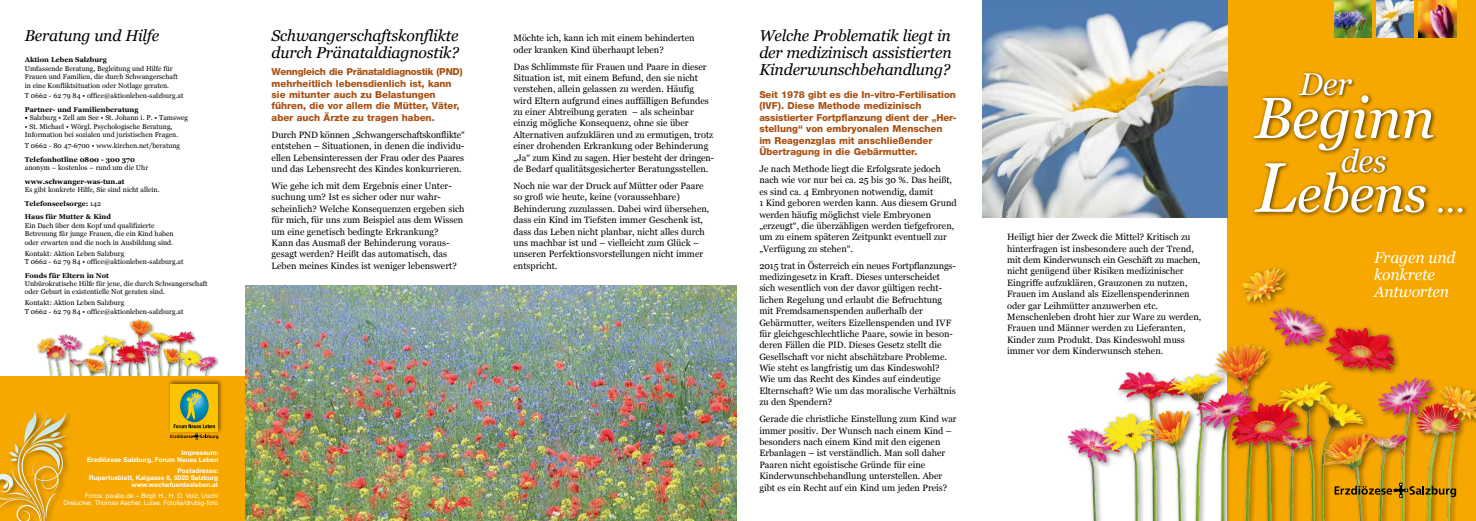
<style>
.page{position:relative;width:1476px;height:521px;background:#fff}
.page>*{position:absolute;margin:0;border:0;box-sizing:border-box;transform-origin:0 0}
.t1{font:italic 57.75px "Georgia";letter-spacing:-.01em;color:#fff}
.t2{font:italic 52.5px "Georgia";letter-spacing:-.01em;color:#fff}
.t3{font:italic 31.5px "Georgia";letter-spacing:-.01em;color:#fff}
.t4{font:italic 15.75px/17.1px "Georgia";letter-spacing:-.01em;color:#000}
.t5{font:italic 15.75px/17.1px "Georgia";letter-spacing:-.01em;color:#fff}
.t6{font:800 9.62px/11.4px "Helvetica Neue";color:#a95012}
.t7{font:9.19px/11.4px "Georgia";color:#000}
.t8{font:7px/8.5px "Georgia";color:#000}
.t9{font:700 7px "Georgia";color:#000}
.t10{font:700 6.56px/7px "Helvetica Neue";color:#fff;text-align:right}
.t11{font:6.56px/7px "Helvetica Neue";color:#fff;text-align:right}
.s1{font-weight:700}
.s2{font-size:70px}
.s3{font-size:36.75px}
</style>
<div class="page">
<div style="left:1228px;top:0;width:248px;height:521px;background:#f7a800"></div>
<img style="left:1067px;top:266px;width:409px;height:255px">
<img style="left:1334px;top:0;width:38px;height:37px">
<img style="left:1377px;top:0;width:37px;height:37px">
<img style="left:1419px;top:0;width:37px;height:37px">
<div style="left:1339px;top:145px;width:51px;height:31px;background:#000;opacity:.75"></div>
<div style="left:1251px;top:160px;width:217px;height:58px;background:#000;opacity:.75"></div>
<div style="left:1296px;top:71px;width:59px;height:28px;background:#000;opacity:.75"></div>
<div style="left:1251px;top:92px;width:188px;height:64px;background:#000;opacity:.75"></div>
<svg style="left:1334px;top:483px;width:122px;height:14px"></svg>
<div style="left:1240px;top:264px;width:52px;height:45px;background:#f7a800"></div>
<img style="left:1230px;top:266px;width:59px;height:45px">
<img style="left:1267px;top:299px;width:64px;height:58px">
<img style="left:1313px;top:318px;width:97px;height:64px">
<img style="left:32px;top:319px;width:192px;height:58px">
<div style="left:0;top:377px;width:246px;height:144px;background:#f7a800"></div>
<div style="left:0;top:408px;width:73px;height:113px;background:#000;opacity:.4"></div>
<svg style="left:0;top:408px;width:66px;height:113px"></svg>
<div style="left:168px;top:379px;width:56px;height:56px;background:#000;opacity:.5"></div>
<div style="left:170px;top:384px;width:48px;height:48px;background:#fcc400"></div>
<svg style="left:170px;top:389px;width:48px;height:50px"></svg>
<img style="left:246px;top:286px;width:491px;height:235px">
<img style="left:982px;top:0;width:246px;height:217px">
<h3 class="t4" style="left:25px;top:27px;width:136px">Beratung und Hilfe</h3>
<p class="t9" style="left:25px;top:55px;width:84px">Aktion Leben Salzburg</p>
<p class="t8" style="left:25px;top:64px;width:154px">Umfassende Beratung, Begleitung und Hilfe für<br>Frauen und Familien, die durch Schwangerschaft in eine Konfliktsituation oder Notlage geraten.</p>
<p class="t8" style="left:25px;top:92px;width:160px">T 0662 - 62 79 84 • office@aktionleben-salzburg.at</p>
<p class="t9" style="left:25px;top:105px;width:115px">Partner- und Familienberatung</p>
<p class="t8" style="left:25px;top:114px;width:165px"><span class="s1">•</span> Salzburg • Zell am See • St. Johann i. P. • Tamsweg</p>
<p class="t8" style="left:25px;top:122px;width:155px">• St. Michael • Wörgl. Psychologische Beratung,<br>Information bei sozialen und juristischen Fragen.</p>
<p class="t8" style="left:25px;top:142px;width:157px">T 0662 - 80 47-6700 • www.kirchen.net/beratung</p>
<p class="t9" style="left:25px;top:155px;width:112px">Telefonhotline 0800 - 300 370</p>
<p class="t8" style="left:25px;top:164px;width:125px">anonym – kostenlos – rund um die Uhr</p>
<p class="t9" style="left:25px;top:177px;width:101px">www.schwanger-was-tun.at</p>
<p class="t8" style="left:25px;top:183px;width:136px;line-height:13.5px">Es gibt konkrete Hilfe, Sie sind nicht allein.<br><span class="s1">Telefonseelsorge:</span> 142<br><span class="s1">Haus für Mutter &amp; Kind</span></p>
<p class="t8" style="left:25px;top:221px;width:150px">Ein Dach über dem Kopf und qualifizierte<br>Betreuung für junge Frauen, die ein Kind haben oder erwarten und die noch in Ausbildung sind.</p>
<p class="t8" style="left:25px;top:249px;width:160px">Kontakt: Aktion Leben Salzburg<br>T 0662 - 62 79 84 • office@aktionleben-salzburg.at</p>
<p class="t9" style="left:25px;top:271px;width:86px">Fonds für Eltern in Not</p>
<p class="t8" style="left:25px;top:279px;width:184px">Unbürokratische Hilfe für jene, die durch Schwangerschaft oder Geburt in existentielle Not geraten sind.</p>
<p class="t8" style="left:25px;top:299px;width:160px">Kontakt: Aktion Leben Salzburg<br>T 0662 - 62 79 84 • office@aktionleben-salzburg.at</p>
<p class="t10" style="left:87px;top:449px;width:133px">Impressum:<br>Erzdiözese Salzburg, Forum Neues Leben</p>
<p class="t10" style="left:89px;top:467px;width:131px">Postadresse:<br>Rupertusblatt, Kaigasse 8, 5020 Salzburg www.wochefuerdasleben.at</p>
<p class="t11" style="left:64px;top:492px;width:156px">Fotos: pixelio.de – Birgit H., H. D. Volz, Uschi<br>Dreiucker, Thomas Ascher, Luise. Fotolia/drubig-foto</p>
<h3 class="t4" style="left:272px;top:27px;width:189px">Schwangerschaftskonflikte durch Pränataldiagnostik?</h3>
<p class="t6" style="left:272px;top:66px;width:192px">Wenngleich die Pränataldiagnostik (PND) mehrheitlich lebensdienlich ist, kann sie mitunter auch zu Belastungen führen, die vor allem die Mütter, Väter, aber auch Ärzte zu tragen haben.</p>
<p class="t7" style="left:272px;top:129px;width:195px;text-align:justify">Durch PND können „Schwangerschaftskonflikte“ entstehen – Situationen, in denen die individu&shy;ellen Lebensinteressen der Frau oder des Paares und das Lebensrecht des Kindes konkurrieren.</p>
<p class="t7" style="left:272px;top:180px;width:194px">Wie gehe ich mit dem Ergebnis einer Unter&shy;suchung um? Ist es sicher oder nur wahr&shy;scheinlich? Welche Konsequenzen ergeben sich für mich, für uns zum Beispiel aus dem Wissen um eine genetisch bedingte Erkrankung?<br>Kann das Ausmaß der Behinderung voraus&shy;gesagt werden? Heißt das automatisch, das Leben meines Kindes ist weniger lebenswert?</p>
<p class="t7" style="left:513px;top:32px;width:183px">Möchte ich, kann ich mit einem behinderten oder kranken Kind überhaupt leben?</p>
<p class="t7" style="left:513px;top:61px;width:202px">Das Schlimmste für Frauen und Paare in dieser Situation ist, mit einem Befund, den sie nicht verstehen, allein gelassen zu werden. Häufig wird Eltern aufgrund eines auffälligen Befundes zu einer Abtreibung geraten – als scheinbar einzig mögliche Konsequenz, ohne sie über Alternativen aufzuklären und zu ermutigen, trotz einer drohenden Erkrankung oder Behinderung „Ja“ zum Kind zu sagen. Hier besteht der dringen&shy;de Bedarf qualitätsgesicherter Beratungsstellen.</p>
<p class="t7" style="left:513px;top:180px;width:197px">Noch nie war der Druck auf Mütter oder Paare so groß wie heute, keine (voraussehbare)<br>Behinderung zuzulassen. Dabei wird übersehen, dass ein Kind im Tiefsten immer Geschenk ist, dass das Leben nicht planbar, nicht alles durch uns machbar ist und – vielleicht zum Glück – unseren Perfektionsvorstellungen nicht immer entspricht.</p>
<h3 class="t4" style="left:759px;top:27px;width:194px;text-align:justify">Welche Problematik liegt in der medizinisch assistierten Kinderwunschbehandlung?</h3>
<p class="t6" style="left:759px;top:89px;width:198px">Seit 1978 gibt es die In-vitro-Fertilisation (IVF). Diese Methode medizinisch assistierter Fortpflanzung dient der „Her--- stellung“ von embryonalen Menschen im Reagenzglas mit anschließender Übertragung in die Gebärmutter.</p>
<p class="t7" style="left:759px;top:163px;width:199px">Je nach Methode liegt die Erfolgsrate jedoch nach wie vor nur bei ca. 25 bis 30 %. Das heißt, es sind ca. 4 Embryonen notwendig, damit<br>1 Kind geboren werden kann. Aus diesem Grund werden häufig möglichst viele Embryonen „erzeugt“, die überzähligen werden tiefgefroren, um zu einem späteren Zeitpunkt eventuell zur „Verfügung zu stehen“.</p>
<p class="t7" style="left:759px;top:260px;width:198px">2015 trat in Österreich ein neues Fortpflanzungs----- medizingesetz in Kraft. Dieses unterscheidet sich wesentlich von der davor gültigen recht&shy;lichen Regelung und erlaubt die Befruchtung mit Fremdsamenspenden außerhalb der Gebärmutter, weiters Eizellenspenden und IVF für gleichgeschlechtliche Paare, sowie in beson&shy;deren Fällen die PID. Dieses Gesetz stellt die Gesellschaft vor nicht abschätzbare Probleme.<br>Wie steht es langfristig um das Kindeswohl?<br>Wie um das Recht des Kindes auf eindeutige Elternschaft? Wie um das moralische Verhältnis zu den Spendern?</p>
<p class="t7" style="left:759px;top:414px;width:199px">Gerade die christliche Einstellung zum Kind war immer positiv. Der Wunsch nach einem Kind – besonders nach einem Kind mit den eigenen Erbanlagen – ist verständlich. Man soll daher Paaren nicht egoistische Gründe für eine Kinderwunschbehandlung unterstellen. Aber gibt es ein Recht auf ein Kind um jeden Preis?</p>
<p class="t7" style="left:1007px;top:232px;width:196px">Heiligt hier der Zweck die Mittel? Kritisch zu hinterfragen ist insbesondere auch der Trend, mit dem Kinderwunsch ein Geschäft zu machen, nicht genügend über Risiken medizinischer Eingriffe aufzuklären, Grauzonen zu nutzen, Frauen im Ausland als Eizellenspenderinnen oder gar Leihmütter anzuwerben etc.<br>Menschenleben droht hier zur Ware zu werden, Frauen und Männer werden zu Lieferanten, Kinder zum Produkt. Das Kindeswohl muss immer vor dem Kinderwunsch stehen.</p>
<h3 class="t3" style="left:1299px;top:64px;width:54px">Der</h3>
<h1 class="t1" style="left:1254px;top:82px;width:182px">Beginn</h1>
<h3 class="t3" style="left:1341px;top:141px;width:47px">des</h3>
<h2 class="t2" style="left:1255px;top:161px;width:212px"><span class="s2">L</span>ebens <span class="s3">…</span></h2>
<h3 class="t5" style="left:1374px;top:249px;width:83px">Fragen und konkrete<br>Antworten</h3>
</div>
